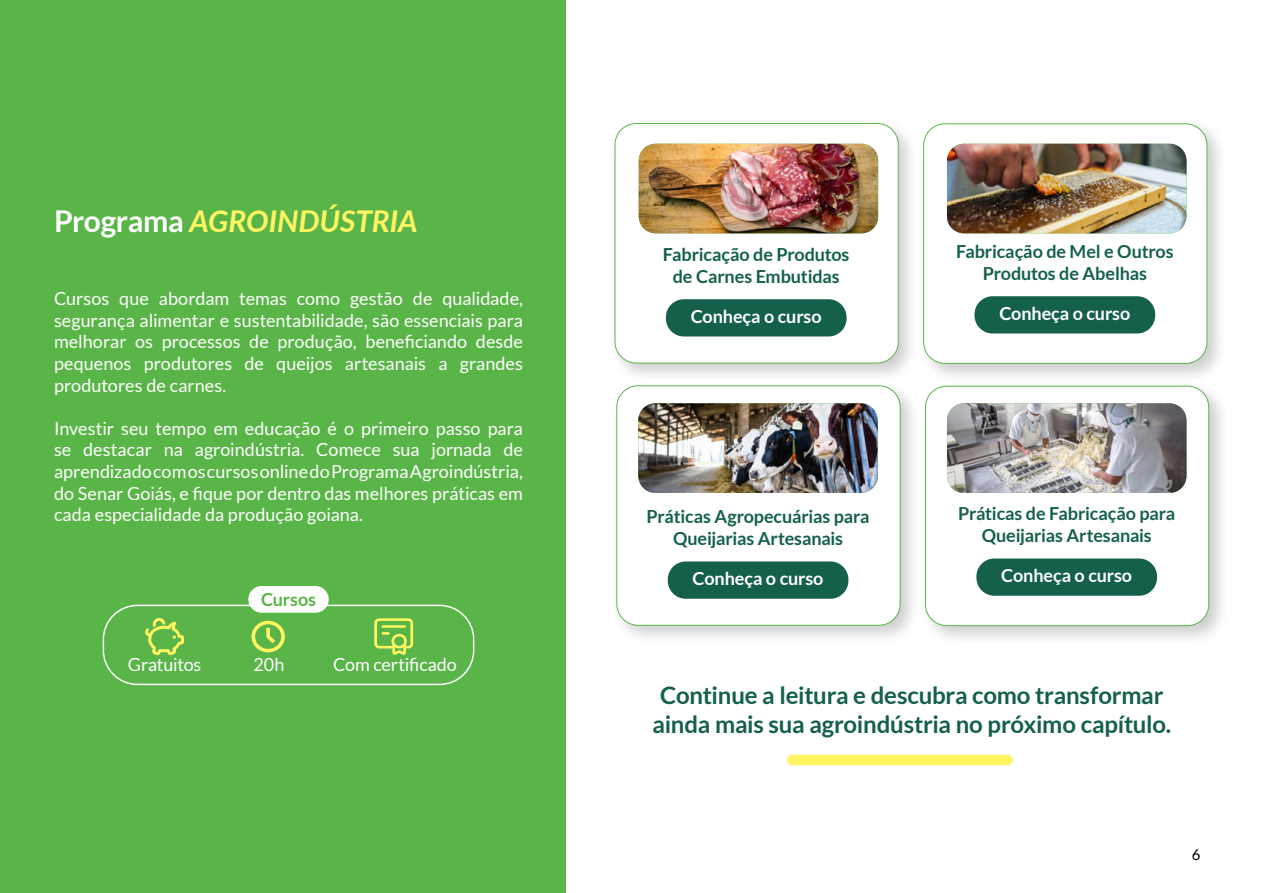
<style>
.page{position:relative;width:1263px;height:893px;background:#fff}
.page>*{position:absolute;margin:0;border:0;box-sizing:border-box;transform-origin:0 0}
.t1{font:italic 700 30px "Lato";letter-spacing:-.005em;color:#fff562}
.t2{font:700 24px/28.8px "Lato";letter-spacing:-.01em;color:#14604d;text-align:center}
.t3{font:18px/21.6px "Lato";color:#fff;text-align:justify}
.t4{font:700 18px/21.6px "Lato";letter-spacing:-.005em;color:#14604d;text-align:center}
.t5{font:700 18px "Lato";letter-spacing:-.005em;color:#fff}
.t6{font:700 18px "Lato";letter-spacing:-.005em;color:#5ab548}
.t7{font:15px "Lato";color:#000}
.s1{font-style:normal;color:#fff}
</style>
<div class="page">
<div style="left:0;top:0;width:566px;height:893px;background:#5ab548"></div>
<div style="left:609px;top:117px;width:310px;height:267px;background:#000;opacity:.2"></div>
<div style="left:615px;top:123px;width:283px;height:240px;background:#fff;border-radius:21px"></div>
<div style="left:615px;top:123px;width:283px;height:240px;border:1px solid #5ab548;border-radius:21px"></div>
<div style="left:666px;top:299px;width:180px;height:37px;background:#14604d;border-radius:18px"></div>
<img style="left:639px;top:144px;width:239px;height:89px">
<div style="left:610px;top:379px;width:311px;height:267px;background:#000;opacity:.2"></div>
<div style="left:617px;top:386px;width:283px;height:239px;background:#fff;border-radius:21px"></div>
<div style="left:617px;top:386px;width:283px;height:239px;border:1px solid #5ab548;border-radius:21px"></div>
<div style="left:668px;top:561px;width:180px;height:38px;background:#14604d;border-radius:18px"></div>
<img style="left:638px;top:403px;width:240px;height:90px">
<div style="left:919px;top:380px;width:310px;height:267px;background:#000;opacity:.2"></div>
<div style="left:925px;top:386px;width:284px;height:240px;background:#fff;border-radius:21px"></div>
<div style="left:925px;top:386px;width:284px;height:240px;border:1px solid #5ab548;border-radius:21px"></div>
<div style="left:976px;top:558px;width:181px;height:38px;background:#14604d;border-radius:18px"></div>
<img style="left:947px;top:403px;width:239px;height:90px">
<div style="left:917px;top:117px;width:311px;height:267px;background:#000;opacity:.2"></div>
<div style="left:924px;top:124px;width:283px;height:239px;background:#fff;border-radius:21px"></div>
<div style="left:923px;top:124px;width:284px;height:240px;border:1px solid #5ab548;border-radius:21px"></div>
<div style="left:974px;top:296px;width:181px;height:37px;background:#14604d;border-radius:18px"></div>
<img style="left:947px;top:144px;width:239px;height:89px">
<div style="left:248px;top:586px;width:81px;height:27px;background:#fff;border-radius:13px"></div>
<div style="left:103px;top:605px;width:371px;height:80px;border:2px solid #fff;border-radius:34px"></div>
<svg style="left:145px;top:618px;width:39px;height:38px"></svg>
<svg style="left:251px;top:620px;width:34px;height:33px"></svg>
<svg style="left:374px;top:618px;width:39px;height:37px"></svg>
<div style="left:787px;top:755px;width:226px;height:10px;background:#fff562;border-radius:5px"></div>
<h1 class="t1" style="left:54px;top:199px;width:365px"><span class="s1">Programa</span> AGROINDÚSTRIA</h1>
<p class="t3" style="left:54px;top:288px;width:471px">Cursos que abordam temas como gestão de qualidade, segurança alimentar e sustentabilidade, são essenciais para melhorar os processos de produção, beneficiando desde pequenos produtores de queijos artesanais a grandes produtores de carnes.</p>
<p class="t3" style="left:54px;top:417px;width:471px">Investir seu tempo em educação é o primeiro passo para se destacar na agroindústria. Comece sua jornada de aprendizado com os cursos online do Programa Agroindústria, do Senar Goiás, e fique por dentro das melhores práticas em cada especialidade da produção goiana.</p>
<p class="t6" style="left:261px;top:590px;width:56px">Cursos</p>
<p class="t3" style="left:128px;top:654px;width:75px">Gratuitos</p>
<p class="t3" style="left:253px;top:654px;width:33px">20h</p>
<p class="t3" style="left:333px;top:654px;width:125px">Com certificado</p>
<p class="t4" style="left:663px;top:243px;width:188px">Fabricação de Produtos de Carnes Embutidas</p>
<p class="t5" style="left:691px;top:306px;width:132px">Conheça o curso</p>
<p class="t4" style="left:956px;top:241px;width:219px">Fabricação de Mel e Outros<br>Produtos de Abelhas</p>
<p class="t5" style="left:999px;top:303px;width:132px">Conheça o curso</p>
<p class="t4" style="left:646px;top:506px;width:225px">Práticas Agropecuárias para<br>Queijarias Artesanais</p>
<p class="t5" style="left:693px;top:568px;width:132px">Conheça o curso</p>
<p class="t4" style="left:958px;top:503px;width:219px">Práticas de Fabricação para<br>Queijarias Artesanais</p>
<p class="t5" style="left:1001px;top:565px;width:132px">Conheça o curso</p>
<h2 class="t2" style="left:652px;top:680px;width:520px">Continue a leitura e descubra como transformar ainda mais sua agroindústria no próximo capítulo.</h2>
<p class="t7" style="left:1192px;top:846px;width:10px">6</p>
</div>
